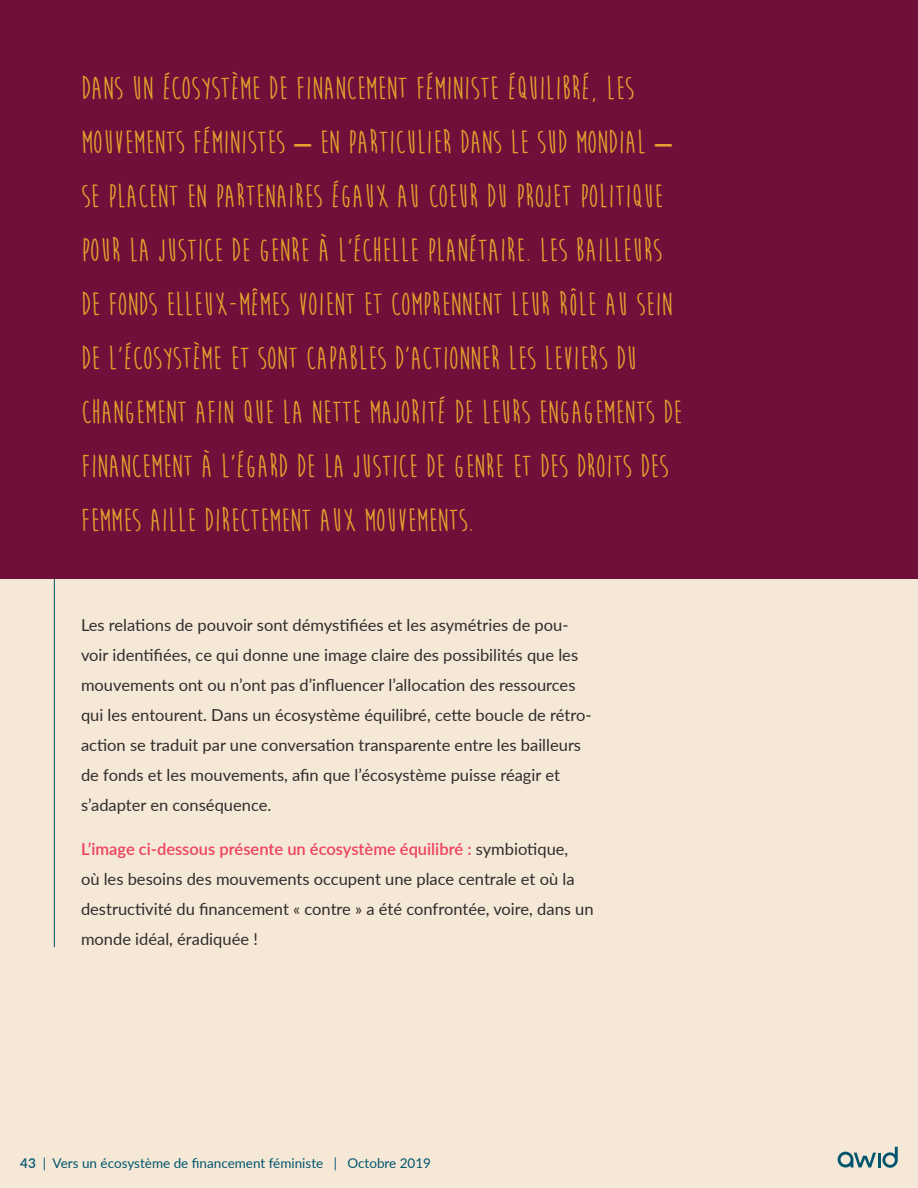
<style>
.page{position:relative;width:918px;height:1188px;background:#f5e8d6}
.page>*{position:absolute;margin:0;border:0;box-sizing:border-box;transform-origin:0 0}
.t1{font:700 33px/54px "Moon Flower";color:#e4a02e}
.t2{font:16.5px/30px "Lato";color:#302d2d}
.t3{font:13.5px "Lato";color:#02556e}
.s1{font-weight:600;color:#ef4060}
.s2{font-weight:600}
</style>
<div class="page">
<hr style="left:54px;top:54px;width:1px;height:893px;background:#02556e">
<div style="left:0;top:0;width:918px;height:579px;background:#6e103a"></div>
<svg style="left:838px;top:1147px;width:60px;height:21px"></svg>
<p class="t1" style="left:81px;top:61px;width:603px">DANS UN ÉCOSYSTÈME DE FINANCEMENT FÉMINISTE ÉQUILIBRÉ, LES MOUVEMENTS FÉMINISTES – EN PARTICULIER DANS LE SUD MONDIAL – SE PLACENT EN PARTENAIRES ÉGAUX AU COEUR DU PROJET POLITIQUE POUR LA JUSTICE DE GENRE À L’ÉCHELLE PLANÉTAIRE. LES BAILLEURS DE FONDS ELLEUX-MÊMES VOIENT ET COMPRENNENT LEUR RÔLE AU SEIN DE L’ÉCOSYSTÈME ET SONT CAPABLES D’ACTIONNER LES LEVIERS DU CHANGEMENT AFIN QUE LA NETTE MAJORITÉ DE LEURS ENGAGEMENTS DE FINANCEMENT À L’ÉGARD DE LA JUSTICE DE GENRE ET DES DROITS DES FEMMES AILLE DIRECTEMENT AUX MOUVEMENTS.</p>
<p class="t2" style="left:81px;top:609px;width:512px">Les relations de pouvoir sont démystifiées et les asymétries de pou&shy;voir identifiées, ce qui donne une image claire des possibilités que les mouvements ont ou n’ont pas d’influencer l’allocation des ressources qui les entourent. Dans un écosystème équilibré, cette boucle de rétro&shy;action se traduit par une conversation transparente entre les bailleurs de fonds et les mouvements, afin que l’écosystème puisse réagir et s’adapter en conséquence.</p>
<p class="t2" style="left:81px;top:833px;width:514px"><span class="s1">L’image ci-dessous présente un écosystème équilibré :</span> symbiotique,<br>où les besoins des mouvements occupent une place centrale et où la destructivité du financement « contre » a été confrontée, voire, dans un monde idéal, éradiquée !</p>
<p class="t3" style="left:20px;top:1153px;width:412px"><span class="s2">43</span> | Vers un écosystème de financement féministe | Octobre 2019</p>
</div>
